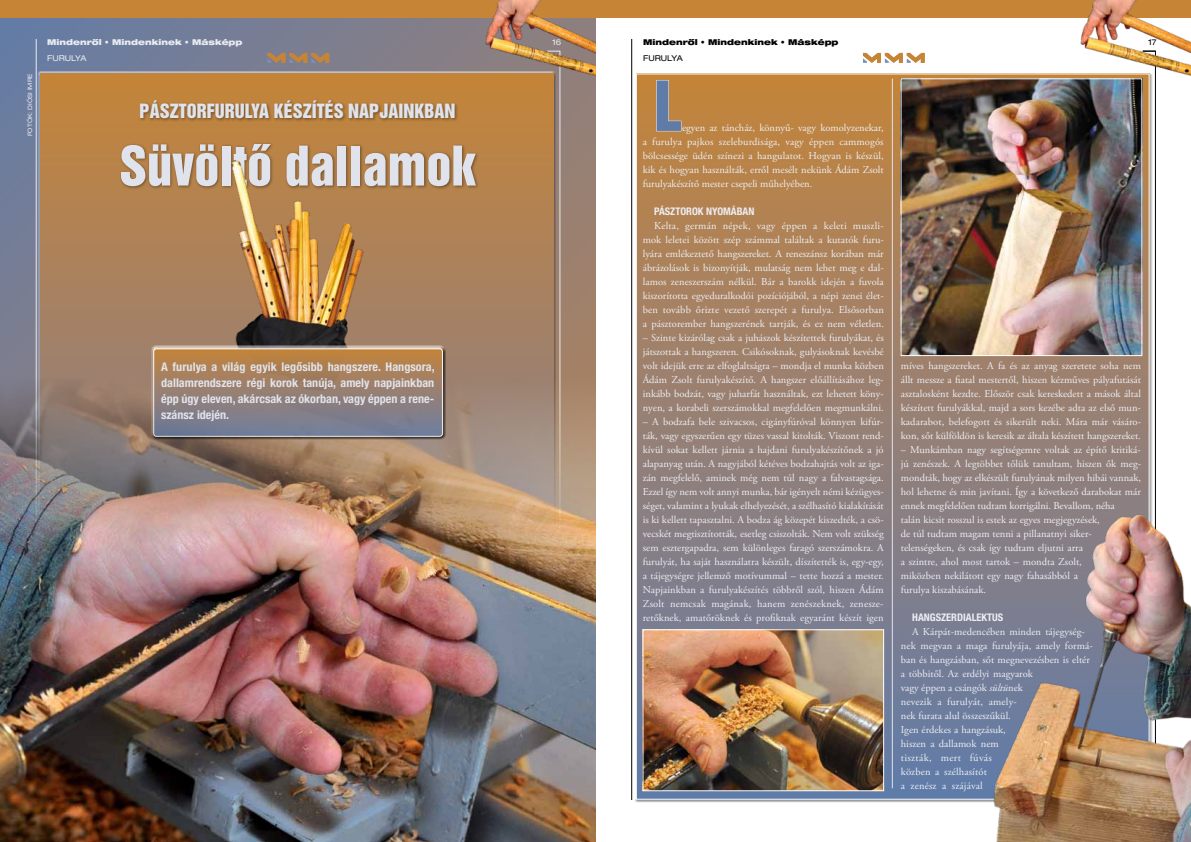
<style>
.page{position:relative;width:1191px;height:842px;background:#fff}
.page>*{position:absolute;margin:0;border:0;box-sizing:border-box;transform-origin:0 0}
.t1{font:63.1px "Helvetica Inserat H Roman";color:#5f7ca8}
.t2{font:50px "Helvetica Inserat H Roman";color:#e0e3ec}
.t3{font:18px "Helvetica Inserat H Roman";color:#e0e3ec}
.t4{font:700 condensed 12px/16px "Helvetica Neue LT Pro";color:#e0e3ec;text-align:justify}
.t5{font:10.5px/14px "Adobe Garamond Pro";color:#edeef3;text-align:justify}
.t6{font:700 condensed 10.5px "Helvetica Neue LT Pro";color:#edeef3}
.t7{font:8px "Helvetica Ext H Black";color:#e9ebf1}
.t8{font:8px "Helvetica Ext H Black";color:#000}
.t9{font:expanded 8px "Helvetica Neue LT Pro";color:#e9ebf1}
.t10{font:expanded 8px "Helvetica Neue LT Pro";color:#000}
.t11{font:8px "Helvetica Ext H";color:#000}
.t12{font:8px "Helvetica Ext H";color:#e9ebf1}
.t13{font:expanded 6px "Helvetica Neue LT Pro";color:#e9ebf1}
.s1{font-style:italic}
</style>
<div class="page">
<svg style="left:0;top:17px;width:595px;height:361px;background:#81808d"></svg>
<div style="left:0;top:0;width:1191px;height:17px;background:#c58436"></div>
<div style="left:636px;top:74px;width:513px;height:725px;background:linear-gradient(to bottom,#c5843e,#637cac)"></div>
<svg style="left:267px;top:53px;width:62px;height:10px"></svg>
<svg style="left:863px;top:53px;width:61px;height:10px"></svg>
<svg style="left:40px;top:74px;width:513px;height:304px;background:#b08253"></svg>
<hr style="left:36px;top:39px;width:1px;height:761px;background:#e9ebf1">
<hr style="left:560px;top:51px;width:1px;height:749px;background:#e9ebf1">
<hr style="left:631px;top:39px;width:1px;height:761px;background:#000">
<hr style="left:1155px;top:51px;width:1px;height:749px;background:#000">
<div style="left:139px;top:98px;width:320px;height:24px;background:#000;opacity:.4"></div>
<div style="left:119px;top:142px;width:360px;height:48px;background:#000;opacity:.4"></div>
<svg style="left:655px;top:79px;width:27px;height:53px"></svg>
<hr style="left:892px;top:79px;width:1px;height:709px;background:#e0e3ec">
<img style="left:991px;top:496px;width:200px;height:346px">
<img style="left:0;top:378px;width:595px;height:464px">
<img style="left:471px;top:0;width:124px;height:91px">
<img style="left:1066px;top:0;width:125px;height:91px">
<img style="left:903px;top:81px;width:237px;height:273px">
<div style="left:901px;top:79px;width:241px;height:277px;border:1px solid #fff"></div>
<img style="left:645px;top:631px;width:237px;height:158px">
<div style="left:643px;top:629px;width:241px;height:162px;border:1px solid #fff"></div>
<img style="left:214px;top:138px;width:168px;height:208px">
<div style="left:151px;top:346px;width:293px;height:91px;background:#fff;opacity:.75"></div>
<div style="left:151px;top:348px;width:295px;height:92px;background:#000;opacity:.75"></div>
<div style="left:154px;top:349px;width:288px;height:87px;background:linear-gradient(to bottom,#c1823e,#6d7da1);border-radius:3px"></div>
<div style="left:153px;top:349px;width:290px;height:88px;border:1px solid #fff;border-radius:3px"></div>
<p class="t13" style="left:26px;top:136px;width:64px;rotate:-90deg">FOTÓK: DIÓSI I MRE</p>
<p class="t7" style="left:47px;top:38px;width:197px">Mindenrôl • Mindenkinek • Másképp</p>
<p class="t9" style="left:47px;top:54px;width:41px">FURULYA</p>
<h3 class="t3" style="left:140px;top:100px;width:317px">PÁSZTORFURULYA KÉSZÍTÉS NAPJAINKBAN</h3>
<h2 class="t2" style="left:119px;top:136px;width:358px">SÜVÖLTÔ DALLAMOK</h2>
<p class="t4" style="left:161px;top:359px;width:275px">A furulya a világ egyik legősibb hangszere. Hangsora, dallamrendszere régi korok tanúja, amely napjainkban épp úgy eleven, akárcsak az ókorban, vagy éppen a rene&shy;szánsz idején.</p>
<p class="t12" style="left:552px;top:38px;width:10px">16</p>
<p class="t8" style="left:643px;top:38px;width:197px">Mindenrôl • Mindenkinek • Másképp</p>
<p class="t11" style="left:1148px;top:38px;width:10px">17</p>
<p class="t10" style="left:643px;top:54px;width:41px">FURULYA</p>
<h1 class="t1" style="left:654px;top:69px;width:26px">L</h1>
<p class="t5" style="left:643px;top:121px;width:242px;text-indent:39px">egyen az táncház, könnyű- vagy komolyzenekar, a furulya pajkos szeleburdisága, vagy éppen cammogós bölcsessége üdén színezi a hangulatot. Hogyan is készül, kik és hogyan használták, erről mesélt nekünk Ádám Zsolt furulyakészítő mester csepeli műhelyében.</p>
<p class="t6" style="left:654px;top:205px;width:102px">Pásztorok nyomában</p>
<p class="t5" style="left:643px;top:219px;width:243px;text-indent:11px">Kelta, germán népek, vagy éppen a keleti muszli&shy;mok leletei között szép számmal találtak a kutatók furu&shy;lyára emlékeztető hangszereket. A reneszánsz korában már ábrázolások is bizonyítják, mulatság nem lehet meg e dal&shy;lamos zeneszerszám nélkül. Bár a barokk idején a fuvola kiszorította egyeduralkodói pozíciójából, a népi zenei élet&shy;ben tovább őrizte vezető szerepét a furulya. Elsősorban a pásztorember hangszerének tartják, és ez nem véletlen.</p>
<p class="t5" style="left:643px;top:331px;width:242px">– Szinte kizárólag csak a juhászok készítettek furulyákat, és játszottak a hangszeren. Csikósoknak, gulyásoknak kevésbé volt idejük erre az elfoglaltságra – mondja el munka közben Ádám Zsolt furulyakészítő. A hangszer előállításához leg&shy;inkább bodzát, vagy juharfát használtak, ezt lehetett kön - nyen, a korabeli szerszámokkal megfelelően megmunkálni.</p>
<p class="t5" style="left:643px;top:415px;width:243px">– A bodzafa bele szivacsos, cigányfúróval könnyen kifúr&shy;ták, vagy egyszerűen egy tüzes vassal kitolták. Viszont rend&shy;kívül sokat kellett járnia a hajdani furulyakészítőnek a jó alapanyag után. A nagyjából kétéves bodzahajtás volt az iga&shy;zán megfelelő, aminek még nem túl nagy a falvastagsága.<br>Ezzel így nem volt annyi munka, bár igényelt némi kézügyes&shy;séget, valamint a lyukak elhelyezését, a szélhasító kialakítását is ki kellett tapasztalni. A bodza ág közepét kiszedték, a csö&shy;vecskét megtisztították, esetleg csiszolták. Nem volt szükség sem esztergapadra, sem különleges faragó szerszámokra. A furulyát, ha saját használatra készült, díszítették is, egy-egy, a tájegységre jellemző motívummal – tette hozzá a mester.<br>Napjainkban a furulyakészítés többről szól, hiszen Ádám Zsolt nemcsak magának, hanem zenészeknek, zenesze&shy;retőknek, amatőröknek és profiknak egyaránt készít igen</p>
<p class="t5" style="left:901px;top:359px;width:242px">míves hangszereket. A fa és az anyag szeretete soha nem állt messze a fiatal mestertől, hiszen kézműves pályafutását asztalosként kezdte. Először csak kereskedett a mások által készített furulyákkal, majd a sors kezébe adta az első mun&shy;kadarabot, belefogott és sikerült neki. Mára már vásáro&shy;kon, sőt külföldön is keresik az általa készített hangszereket.</p>
<p class="t5" style="left:901px;top:443px;width:242px;text-align:left">– Munkámban nagy segítségemre voltak az építő kritiká&shy;jú zenészek. A legtöbbet tőlük tanultam, hiszen ők meg&shy;mondták, hogy az elkészült furulyának milyen hibái vannak, hol lehetne és min javítani. Így a következő darabokat már ennek megfelelően tudtam korrigálni. Bevallom, néha<br>talán kicsit rosszul is estek az egyes megjegyzések,<br>de túl tudtam magam tenni a pillanatnyi siker&shy;telenségeken, és csak így tudtam eljutni arra<br>a szintre, ahol most tartok – mondta Zsolt,<br>miközben nekilátott egy nagy fahasábból a<br>furulya kiszabásának.</p>
<p class="t6" style="left:912px;top:611px;width:93px">Hangszerdialektus</p>
<p class="t5" style="left:901px;top:625px;width:194px;text-align:left;text-indent:11px">A Kárpát-medencében minden tájegység&shy;nek megvan a maga furulyája, amely formá&shy;ban és hangzásban, sőt megnevezésben is eltér a többitől. Az erdélyi magyarok<br>vagy éppen a csángók <span class="s1">sültü</span>nek<br>nevezik a furulyát, amely-<br>nek furata alul összeszűkül.<br>Igen érdekes a hangzásuk,<br>hiszen a dallamok nem<br>tiszták, mert fúvás<br>közben a szélhasítót<br>a zenész a szájával</p>
</div>
